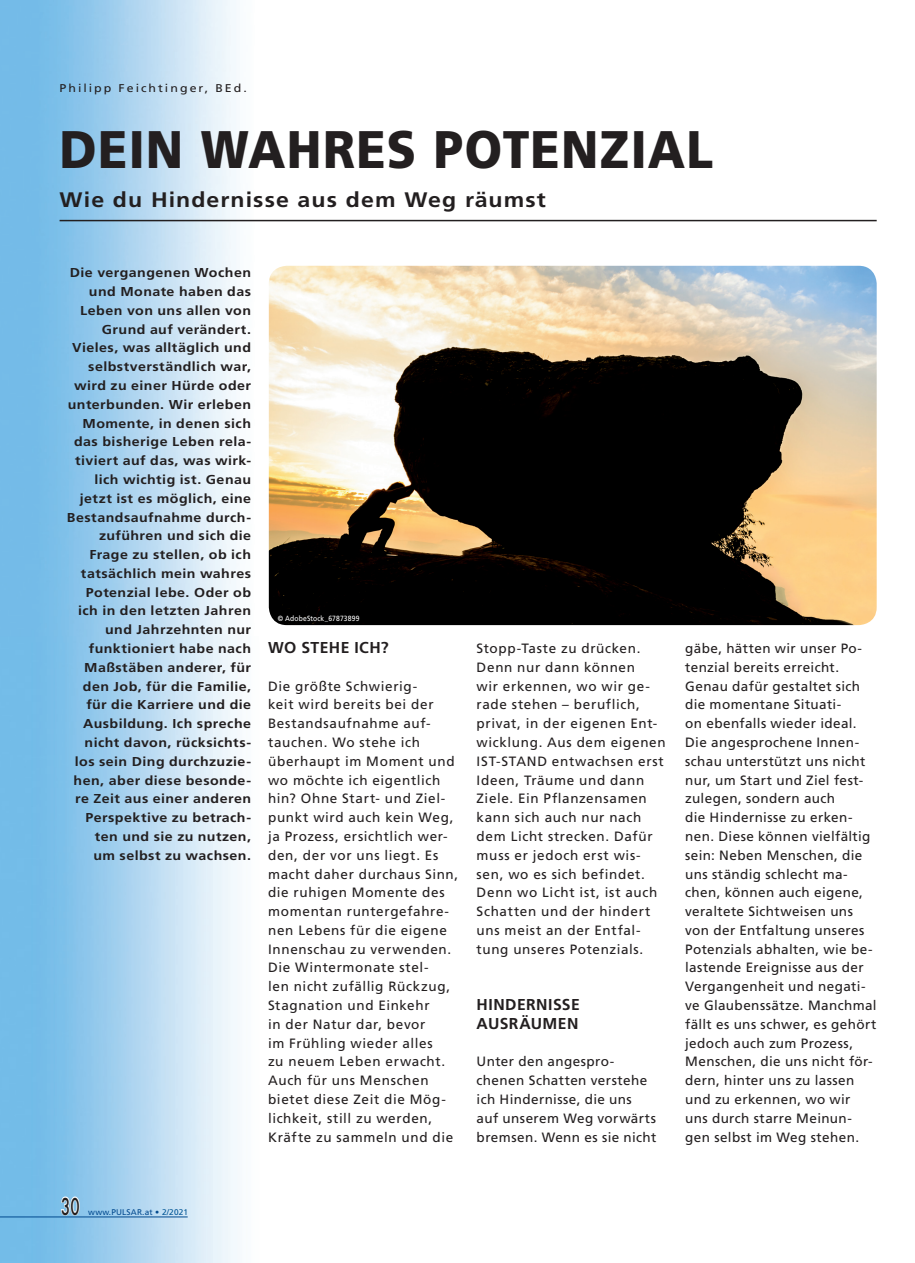
<style>
.page{position:relative;width:915px;height:1263px;background:#fff}
.page>*{position:absolute;margin:0;border:0;box-sizing:border-box;transform-origin:0 0}
.Überschrift{font:900 52.8px "Frutiger";letter-spacing:.025em;color:#231f20;scale:.91 1}
.t1{font:500 22.5px "Futura";color:#231f20;scale:.67 1}
.Untertitel{font:700 21px "Frutiger";letter-spacing:.045em;color:#231f20;scale:1.1 1}
.Zwischentitel{font:700 15.75px/18.8px "Frutiger";letter-spacing:.025em;color:#231f20}
.Fließtext{font:13.5px/18.8px "Frutiger";letter-spacing:.04em;color:#231f20}
.Vorspann_rechtsbündi{font:700 12.9px/18.8px "Frutiger";letter-spacing:.03em;color:#231f20;text-align:right;scale:1.1 1}
.Autor{font:11.25px "Frutiger";letter-spacing:.16em;color:#231f20;scale:1.1 1}
.t2{font:8.25px "Frutiger";letter-spacing:.02em;color:#01498e}
.Copyright{font:7.5px "Frutiger";letter-spacing:.02em;color:#fff;scale:.9 1}
.s1{color:#005495}
</style>
<div class="page">
<img style="left:0;top:0;width:265px;height:1263px">
<svg style="left:60px;top:1195px;width:21px;height:21px"></svg>
<hr style="left:0;top:1217px;width:188px;height:1px;background:#01498e">
<hr style="left:60px;top:220px;width:816px;height:1px;background:#231f20">
<img style="left:269px;top:266px;width:607px;height:359px">
<p class="Autor" style="left:60px;top:81px;width:172px">Philipp Feichtinger, BEd.</p>
<p class="Überschrift" style="left:60px;top:118px;width:719px">DEIN WAHRES POTENZIAL</p>
<p class="Untertitel" style="left:60px;top:187px;width:443px">Wie du Hindernisse aus dem Weg räumst</p>
<p class="Vorspann_rechtsbündi" style="left:67px;top:263px;width:169px">Die vergangenen Wochen und Monate haben das<br>Leben von uns allen von<br>Grund auf verändert.<br>Vieles, was alltäglich und selbstverständlich war, wird zu einer Hürde oder unterbunden. Wir erleben<br>Momente, in denen sich das bisherige Leben rela&shy;tiviert auf das, was wirk&shy;lich wichtig ist. Genau jetzt ist es möglich, eine<br>Bestandsaufnahme durch&shy;zuführen und sich die<br>Frage zu stellen, ob ich tatsächlich mein wahres<br>Potenzial lebe. Oder ob ich in den letzten Jahren und Jahrzehnten nur funktioniert habe nach<br>Maßstäben anderer, für den Job, für die Familie, für die Karriere und die<br>Ausbildung. Ich spreche nicht davon, rücksichts&shy;los sein Ding durchzuzie&shy;hen, aber diese besonde&shy;re Zeit aus einer anderen<br>Perspektive zu betrach&shy;ten und sie zu nutzen,<br>um selbst zu wachsen.</p>
<p class="Copyright" style="left:278px;top:614px;width:92px">© AdobeStock_67873899</p>
<p class="Zwischentitel" style="left:268px;top:638px;width:122px">WO STEHE ICH?</p>
<p class="Fließtext" style="left:268px;top:676px;width:192px">Die größte Schwierig-<br>keit wird bereits bei der<br>Bestandsaufnahme auf&shy;tauchen. Wo stehe ich überhaupt im Moment und wo möchte ich eigentlich hin? Ohne Start- und Ziel&shy;punkt wird auch kein Weg, ja Prozess, ersichtlich wer&shy;den, der vor uns liegt. Es macht daher durchaus Sinn, die ruhigen Momente des momentan runtergefahre&shy;nen Lebens für die eigene<br>Innenschau zu verwenden.<br>Die Wintermonate stel-<br>len nicht zufällig Rückzug,<br>Stagnation und Einkehr<br>in der Natur dar, bevor<br>im Frühling wieder alles<br>zu neuem Leben erwacht.<br>Auch für uns Menschen bietet diese Zeit die Mög&shy;lichkeit, still zu werden,<br>Kräfte zu sammeln und die</p>
<p class="Fließtext" style="left:476px;top:639px;width:190px">Stopp-Taste zu drücken.<br>Denn nur dann können<br>wir erkennen, wo wir ge&shy;rade stehen – beruflich, privat, in der eigenen Ent&shy;wicklung. Aus dem eigenen<br>IST-STAND entwachsen erst<br>Ideen, Träume und dann<br>Ziele. Ein Pflanzensamen kann sich auch nur nach dem Licht strecken. Dafür muss er jedoch erst wis&shy;sen, wo es sich befindet.<br>Denn wo Licht ist, ist auch<br>Schatten und der hindert uns meist an der Entfal&shy;tung unseres Potenzials.</p>
<p class="Zwischentitel" style="left:476px;top:995px;width:105px">HINDERNISSE<br>AUSRÄUMEN</p>
<p class="Fließtext" style="left:476px;top:1052px;width:181px">Unter den angespro&shy;chenen Schatten verstehe ich Hindernisse, die uns auf unserem Weg vorwärts bremsen. Wenn es sie nicht</p>
<p class="Fließtext" style="left:685px;top:639px;width:193px">gäbe, hätten wir unser Po&shy;tenzial bereits erreicht.<br>Genau dafür gestaltet sich die momentane Situati-<br>on ebenfalls wieder ideal.<br>Die angesprochene Innen&shy;schau unterstützt uns nicht nur, um Start und Ziel fest&shy;zulegen, sondern auch<br>die Hindernisse zu erken&shy;nen. Diese können vielfältig sein: Neben Menschen, die uns ständig schlecht ma&shy;chen, können auch eigene, veraltete Sichtweisen uns von der Entfaltung unseres<br>Potenzials abhalten, wie be&shy;lastende Ereignisse aus der<br>Vergangenheit und negati&shy;ve Glaubenssätze. Manchmal fällt es uns schwer, es gehört jedoch auch zum Prozess,<br>Menschen, die uns nicht för&shy;dern, hinter uns zu lassen und zu erkennen, wo wir<br>uns durch starre Meinun&shy;gen selbst im Weg stehen.</p>
<p class="t1" style="left:61px;top:1191px;width:29px">30</p>
<p class="t2" style="left:88px;top:1207px;width:101px">www.PULSAR.at • <span class="s1">2/2021</span></p>
</div>
